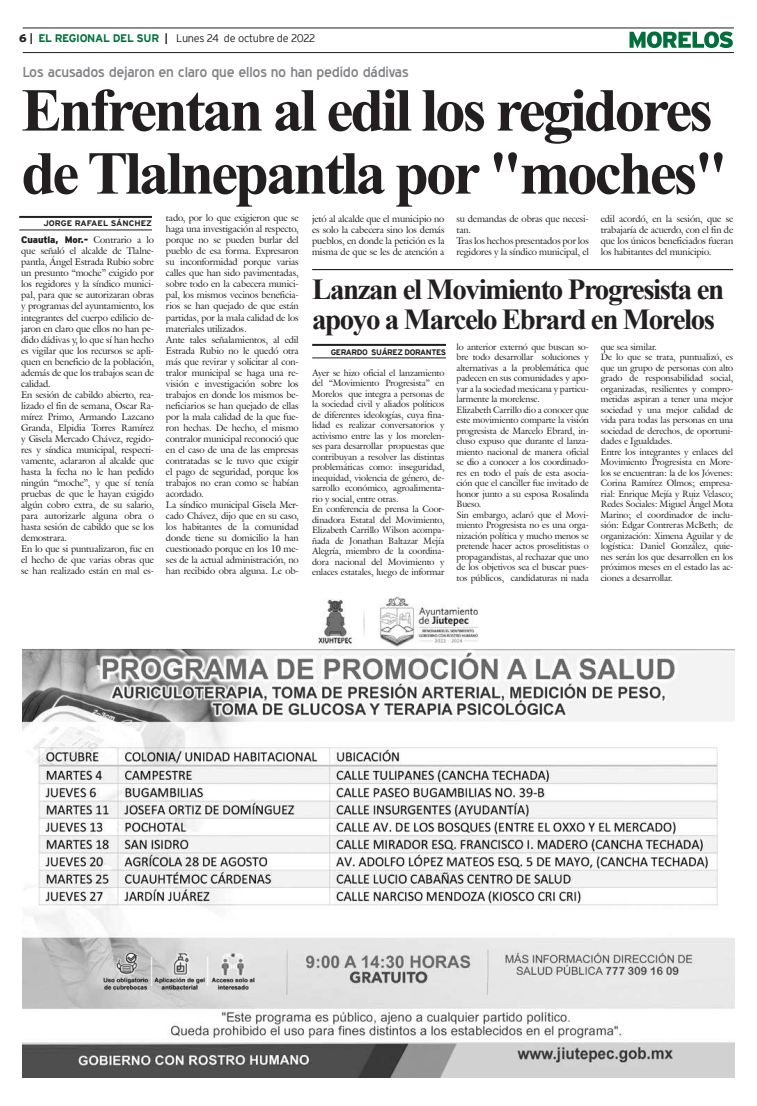
<style>
.page{position:relative;width:757px;height:1106px;background:#fff}
.page>*{position:absolute;margin:0;border:0;box-sizing:border-box;transform-origin:0 0}
.t1{font:700 61px/63px "Times New Roman";letter-spacing:-.05em;color:#231f20}
.t2{font:700 29px/30px "Times New Roman";letter-spacing:-.05em;color:#231f20}
.t3{font:14px "Blue Highway";letter-spacing:-.015em;color:#808285;scale:1.05 1}
.t4{font:300 11px "Interstate";letter-spacing:-.03em;color:#231f20}
.t5{font:9.4px/11px "Galliard IT Cby BT";letter-spacing:-.01em;color:#231f20}
.t6{font:900 9.4px "Interstate";letter-spacing:-.01em;color:#231f20}
.t7{font:9px/10.5px "Galliard IT Cby BT";letter-spacing:-.01em;color:#231f20}
.t8{font:700 8px "Interstate";letter-spacing:-.05em;color:#231f20}
.t9{font:700 8px "Interstate";color:#231f20;scale:1.05 1}
.s1{font-weight:900}
.s2{font-weight:700}
.s3{font-weight:700;color:#006f3c}
.s4{font-family:"Galliard IT Cby BT";font-weight:400}
</style>
<div class="page">
<hr style="left:23px;top:28px;width:711px;height:1px;background:#231f20">
<hr style="left:23px;top:52px;width:711px;height:1px;background:#231f20">
<svg style="left:629px;top:31px;width:104px;height:17px"></svg>
<img style="left:23px;top:596px;width:711px;height:481px">
<hr style="left:312px;top:344px;width:134px;height:2px;background:#231f20">
<hr style="left:312px;top:357px;width:134px;height:1px;background:#231f20">
<hr style="left:19px;top:216px;width:133px;height:2px;background:#231f20">
<hr style="left:19px;top:229px;width:133px;height:1px;background:#231f20">
<hr style="left:312px;top:269px;width:421px;height:1px;background:#000">
<p class="t4" style="left:19px;top:32px;width:298px"><span class="s1">6</span> <span class="s2">|</span> <span class="s3">EL REGIONAL DEL SUR</span> <span class="s2">|</span> Lunes 24 de octubre de 2022</p>
<h3 class="t3" style="left:23px;top:63px;width:369px">Los acusados dejaron en claro que ellos no han pedido dádivas</h3>
<h1 class="t1" style="left:21px;top:77px;width:708px">Enfrentan al edil los regidores de Tlalnepantla por "moches"</h1>
<p class="t9" style="left:43px;top:218px;width:105px">JORGE RAFAEL SÁNCHEZ</p>
<p class="t5" style="left:312px;top:214px;width:134px;text-align:justify">jetó al alcalde que el municipio no es solo la cabecera sino los demás pueblos, en donde la petición es la misma de que se les de atención a</p>
<p class="t5" style="left:456px;top:214px;width:134px">su demandas de obras que necesi&shy;tan.<br>Tras los hechos presentados por los regidores y la síndico municipal, el</p>
<p class="t5" style="left:601px;top:214px;width:134px;text-align:justify">edil acordó, en la sesión, que se trabajaría de acuerdo, con el fin de que los únicos beneficiados fueran los habitantes del municipio.</p>
<p class="t5" style="left:166px;top:213px;width:134px">tado, por lo que exigieron que se haga una investigación al respecto, porque no se pueden burlar del pueblo de esa forma. Expresaron su inconformidad porque varias calles que han sido pavimentadas, sobre todo en la cabecera munici&shy;pal, los mismos vecinos beneficia&shy;rios se han quejado de que están partidas, por la mala calidad de los materiales utilizados.<br>Ante tales señalamientos, al edil<br>Estrada Rubio no le quedó otra más que revirar y solicitar al con&shy;tralor municipal se haga una re&shy;visión e investigación sobre los trabajos en donde los mismos be&shy;neficiarios se han quejado de ellas por la mala calidad de la que fue&shy;ron hechas. De hecho, el mismo contralor municipal reconoció que en el caso de una de las empresas contratadas se le tuvo que exigir el pago de seguridad, porque los trabajos no eran como se habían acordado.<br>La síndico municipal Gisela Mer&shy;cado Chávez, dijo que en su caso, los habitantes de la comunidad donde tiene su domicilio la han cuestionado porque en los 10 me&shy;ses de la actual administración, no han recibido obra alguna. Le ob-</p>
<p class="t6" style="left:21px;top:235px;width:134px">Cuautla, Mor.- <span class="s4">Contrario a lo</span></p>
<p class="t5" style="left:21px;top:246px;width:134px">que señaló el alcalde de Tlalne&shy;pantla, Ángel Estrada Rubio sobre un presunto “moche” exigido por los regidores y la síndico munici&shy;pal, para que se autorizaran obras y programas del ayuntamiento, los integrantes del cuerpo edilicio de&shy;jaron en claro que ellos no han pe&shy;dido dádivas y, lo que sí han hecho es vigilar que los recursos se apli&shy;quen en beneficio de la población, además de que los trabajos sean de calidad.<br>En sesión de cabildo abierto, rea&shy;lizado el fin de semana, Oscar Ra&shy;mírez Primo, Armando Lazcano<br>Granda, Elpidia Torres Ramírez y Gisela Mercado Chávez, regido&shy;res y síndica municipal, respecti&shy;vamente, aclararon al alcalde que hasta la fecha no le han pedido ningún “moche”, y que sí tenía pruebas de que le hayan exigido algún cobro extra, de su salario, para autorizarle alguna obra o hasta sesión de cabildo que se los demostrara.<br>En lo que si puntualizaron, fue en el hecho de que varias obras que se han realizado están en mal es-</p>
<h2 class="t2" style="left:312px;top:274px;width:414px">Lanzan el Movimiento Progresista en apoyo a Marcelo Ebrard en Morelos</h2>
<p class="t8" style="left:331px;top:347px;width:117px">GERARDO SUÁREZ DORANTES</p>
<p class="t7" style="left:456px;top:341px;width:134px">lo anterior externó que buscan so&shy;bre todo desarrollar soluciones y alternativas a la problemática que padecen en sus comunidades y apo&shy;yar a la sociedad mexicana y particu&shy;larmente la morelense.<br>Elizabeth Carrillo dio a conocer que este movimiento comparte la visión progresista de Marcelo Ebrard, in&shy;cluso expuso que durante el lanza&shy;miento nacional de manera oficial se dio a conocer a los coordinado&shy;res en todo el país de esta asocia&shy;ción que el canciller fue invitado de honor junto a su esposa Rosalinda Bueso.<br>Sin embargo, aclaró que el Movi&shy;miento Progresista no es una orga&shy;nización política y mucho menos se pretende hacer actos proselitistas o propagandistas, al rechazar que uno de los objetivos sea el buscar pues&shy;tos públicos, candidaturas ni nada</p>
<p class="t7" style="left:601px;top:341px;width:134px">que sea similar.<br>De lo que se trata, puntualizó, es que un grupo de personas con alto grado de responsabilidad social, organizadas, resilientes y compro&shy;metidas aspiran a tener una mejor sociedad y una mejor calidad de vida para todas las personas en una sociedad de derechos, de oportuni&shy;dades e Igualdades.<br>Entre los integrantes y enlaces del<br>Movimiento Progresista en More&shy;los se encuentran: la de los Jóvenes:<br>Corina Ramírez Olmos; empresa&shy;rial: Enrique Mejía y Ruiz Velasco;<br>Redes Sociales: Miguel Ángel Mota<br>Marino; el coordinador de inclu&shy;sión: Edgar Contreras McBeth; de organización: Ximena Aguilar y de logística: Daniel González, quie&shy;nes serán los que desarrollen en los próximos meses en el estado las ac&shy;ciones a desarrollar.</p>
<p class="t7" style="left:312px;top:367px;width:134px">Ayer se hizo oficial el lanzamiento del “Movimiento Progresista” en Morelos que integra a personas de la sociedad civil y aliados políticos de diferentes ideologías, cuya fina&shy;lidad es realizar conversatorios y activismo entre las y los morelen&shy;ses para desarrollar propuestas que contribuyan a resolver las distintas problemáticas como: inseguridad, inequidad, violencia de género, de&shy;sarrollo económico, agroalimenta&shy;rio y social, entre otras.<br>En conferencia de prensa la Coor&shy;dinadora Estatal del Movimiento, Elizabeth Carrillo Wilson acompa&shy;ñada de Jonathan Baltazar Mejía Alegría, miembro de la coordina&shy;dora nacional del Movimiento y enlaces estatales, luego de informar</p>
</div>
